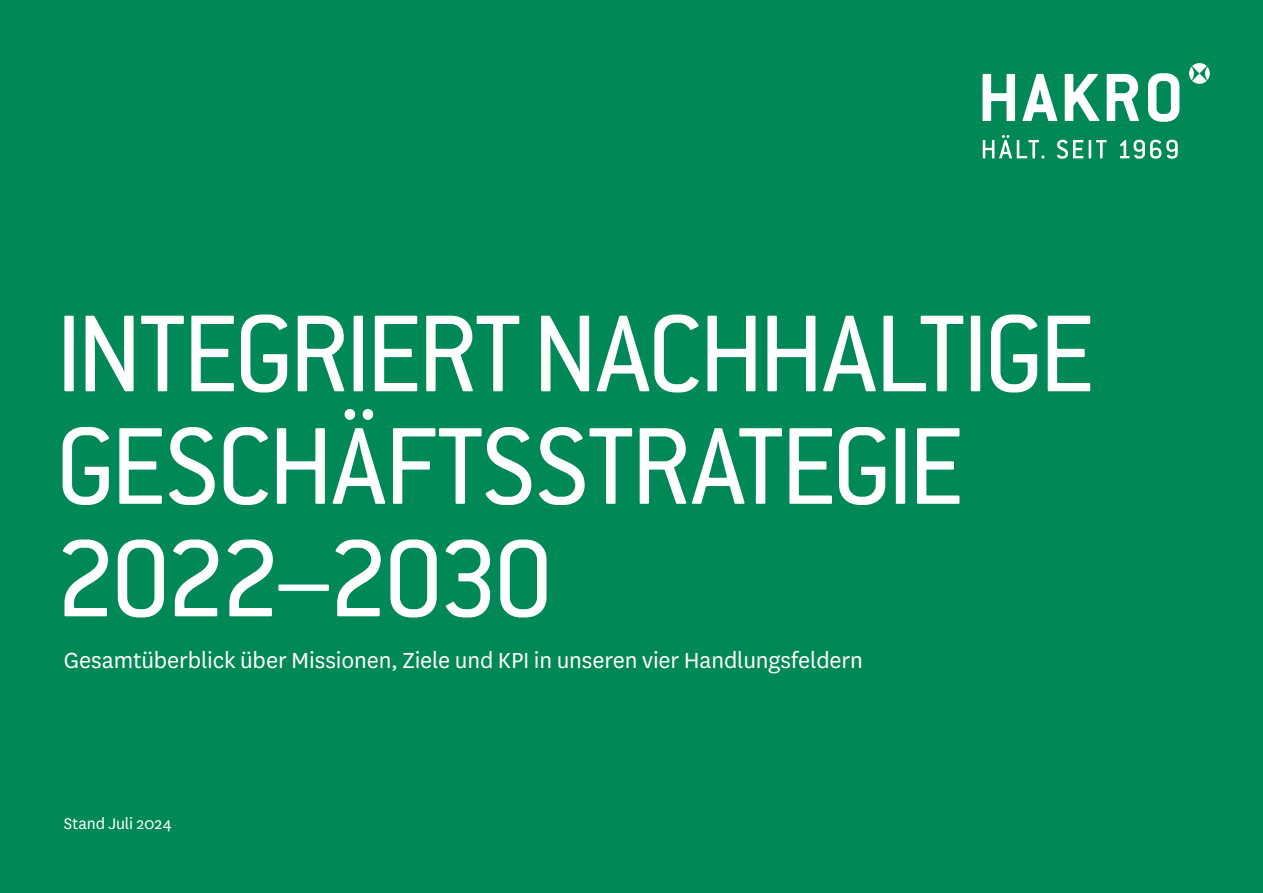
<style>
.page{position:relative;width:1263px;height:893px;background:#008856}
.page>*{position:absolute;margin:0;border:0;box-sizing:border-box;transform-origin:0 0}
.t1{font:120px/112.5px "Conduit ITC Pro";letter-spacing:-.03em;color:#fff}
.t2{font:25.5px "National";letter-spacing:-.005em;color:#fff}
.t3{font:18px "National";letter-spacing:-.005em;color:#fff}
</style>
<div class="page">
<svg style="left:983px;top:135px;width:61px;height:24px"></svg>
<svg style="left:1057px;top:140px;width:26px;height:19px"></svg>
<hr style="left:1088px;top:140px;width:3px;height:18px;background:#fff">
<svg style="left:1096px;top:140px;width:10px;height:18px"></svg>
<svg style="left:1120px;top:140px;width:58px;height:19px"></svg>
<svg style="left:982px;top:74px;width:33px;height:47px"></svg>
<svg style="left:1022px;top:74px;width:35px;height:47px"></svg>
<svg style="left:1065px;top:74px;width:34px;height:47px"></svg>
<svg style="left:1107px;top:74px;width:32px;height:47px"></svg>
<svg style="left:1148px;top:73px;width:31px;height:49px"></svg>
<svg style="left:1192px;top:63px;width:15px;height:21px"></svg>
<svg style="left:1205px;top:67px;width:5px;height:13px"></svg>
<svg style="left:1189px;top:67px;width:5px;height:13px"></svg>
<p class="t1" style="left:55px;top:298px;width:1040px">INTEGRIERT NACHHALTIGE<br>GESCHÄFTSSTRATEGIE<br>2022−2030</p>
<p class="t2" style="left:64px;top:644px;width:801px">Gesamtüberblick über Missionen, Ziele und KPI in unseren vier Handlungsfeldern</p>
<p class="t3" style="left:64px;top:812px;width:109px">Stand Juli 2024</p>
</div>
